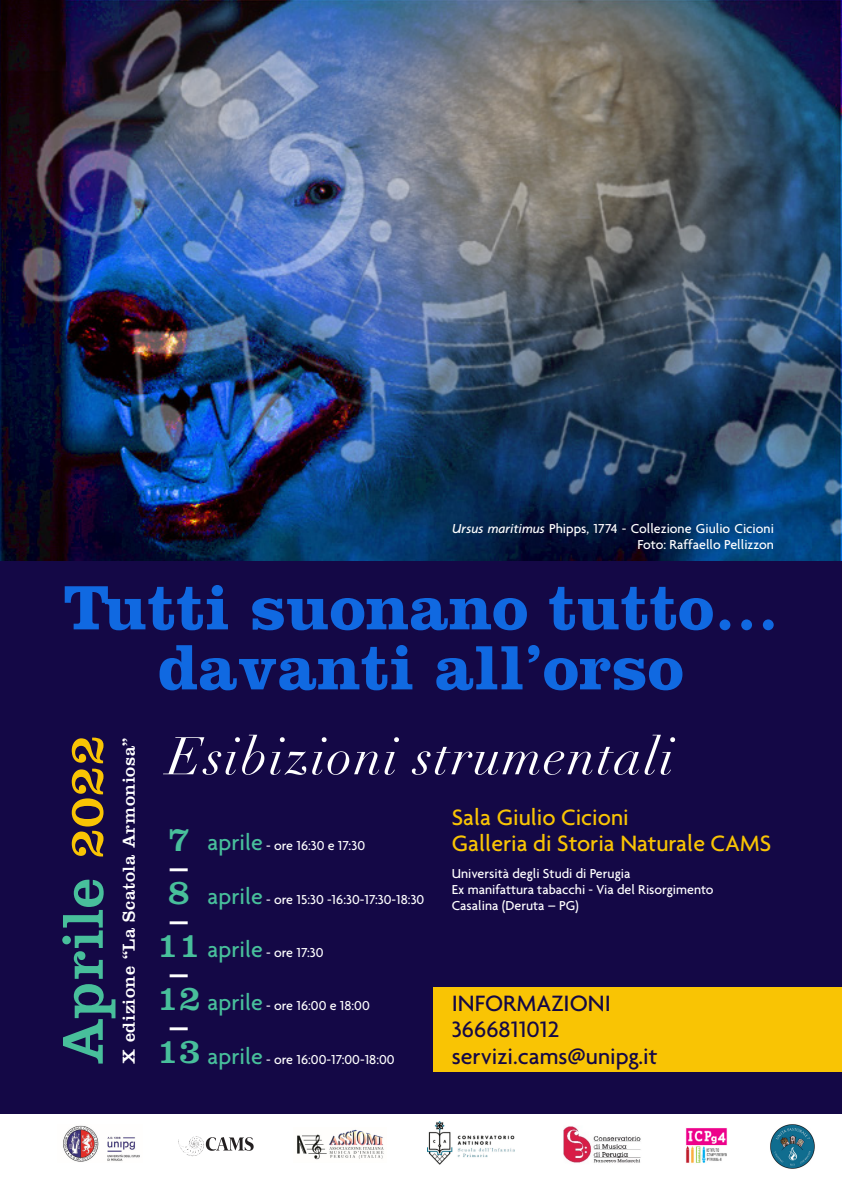
<style>
.page{position:relative;width:842px;height:1191px;background:#fff}
.page>*{position:absolute;margin:0;border:0;box-sizing:border-box;transform-origin:0 0}
.t1{font:700 65px "Clarendon";color:#1069e1}
.t2{font:60px "Clarendon";letter-spacing:.01em;color:#48bf9b}
.t3{font:italic 52px "Didot";letter-spacing:.03em;color:#fff}
.t4{font:36px "Clarendon";color:#48bf9b}
.t5{font:36px "Clarendon";color:#fff}
.t6{font:500 24px "Agenda";color:#f9c404}
.t7{font:500 24px "Agenda";color:#140846}
.t8{font:18px "Clarendon";letter-spacing:.035em;color:#fff}
.t9{font:500 14px "Agenda";color:#fff}
.s1{font-style:italic}
.s2{font-size:50px;color:#f9c404}
.s3{font-size:24px;color:#48bf9b}
</style>
<div class="page">
<img style="left:0;top:0;width:842px;height:561px">
<div style="left:0;top:561px;width:842px;height:553px;background:#140846"></div>
<div style="left:434px;top:987px;width:408px;height:84px;background:#f9c404"></div>
<img style="left:297px;top:1129px;width:87px;height:31px">
<img style="left:428px;top:1121px;width:86px;height:43px">
<img style="left:563px;top:1126px;width:78px;height:37px">
<img style="left:686px;top:1128px;width:41px;height:35px">
<img style="left:178px;top:1136px;width:76px;height:20px">
<img style="left:63px;top:1125px;width:77px;height:37px">
<img style="left:770px;top:1124px;width:45px;height:45px">
<p class="t9" style="left:452px;top:519px;width:323px"><span class="s1">Ursus maritimus</span> Phipps, 1774 - Collezione Giulio Cicioni</p>
<p class="t9" style="left:637px;top:535px;width:138px">Foto: Raffaello Pellizzon</p>
<p class="t1" style="left:63px;top:568px;width:718px">Tutti suonano tutto…</p>
<p class="t1" style="left:158px;top:628px;width:527px">davanti all’orso</p>
<p class="t2" style="left:48px;top:1064px;width:331px;rotate:-90deg">Aprile <span class="s2">2022</span></p>
<p class="t8" style="left:118px;top:1064px;width:327px;rotate:-90deg">X edizione “La Scatola Armoniosa”</p>
<p class="t3" style="left:168px;top:724px;width:508px">Esibizioni strumentali</p>
<p class="t4" style="left:168px;top:817px;width:23px">7</p>
<p class="t5" style="left:170px;top:832px;width:19px">_</p>
<p class="t4" style="left:168px;top:870px;width:23px">8</p>
<p class="t5" style="left:170px;top:885px;width:19px">_</p>
<p class="t4" style="left:157px;top:923px;width:45px">11</p>
<p class="t5" style="left:170px;top:938px;width:19px">_</p>
<p class="t4" style="left:157px;top:976px;width:45px">12</p>
<p class="t5" style="left:170px;top:991px;width:19px">_</p>
<p class="t4" style="left:157px;top:1029px;width:45px">13</p>
<p class="t9" style="left:208px;top:837px;width:159px"><span class="s3">aprile</span> - ore 16:30 e 17:30</p>
<p class="t9" style="left:208px;top:890px;width:218px"><span class="s3">aprile</span> - ore 15:30 -16:30-17:30-18:30</p>
<p class="t9" style="left:208px;top:944px;width:117px"><span class="s3">aprile</span> - ore 17:30</p>
<p class="t9" style="left:208px;top:997px;width:164px"><span class="s3">aprile</span> - ore 16:00 e 18:00</p>
<p class="t9" style="left:208px;top:1050px;width:189px"><span class="s3">aprile</span> - ore 16:00-17:00-18:00</p>
<p class="t6" style="left:452px;top:802px;width:178px">Sala Giulio Cicioni</p>
<p class="t6" style="left:452px;top:829px;width:321px">Galleria di Storia Naturale CAMS</p>
<p class="t9" style="left:452px;top:865px;width:180px">Università degli Studi di Perugia</p>
<p class="t9" style="left:452px;top:881px;width:263px">Ex manifattura tabacchi - Via del Risorgimento</p>
<p class="t9" style="left:452px;top:897px;width:129px">Casalina (Deruta – PG)</p>
<p class="t7" style="left:452px;top:989px;width:161px">INFORMAZIONI</p>
<p class="t7" style="left:452px;top:1015px;width:109px">3666811012</p>
<p class="t7" style="left:452px;top:1041px;width:207px">servizi.cams@unipg.it</p>
</div>
